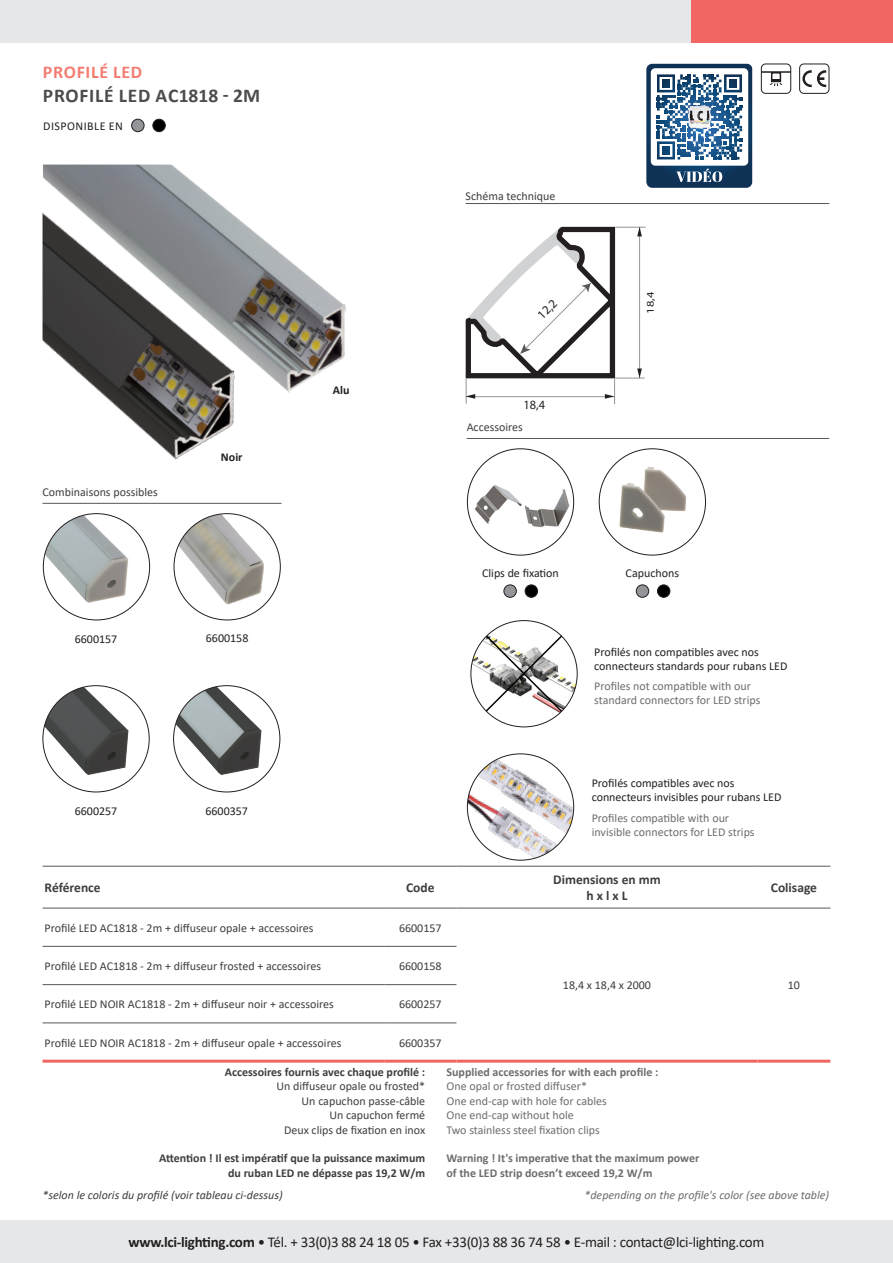
<style>
.page{position:relative;width:893px;height:1263px;background:#fff}
.page>*{position:absolute;margin:0;border:0;box-sizing:border-box;transform-origin:0 0}
.Titre_produit{font:700 19.5px "Calibri";letter-spacing:.035em;color:#4b4c4d}
.Titre_produit-2{font:700 18px "Calibri";letter-spacing:.04em;color:#f37d73}
.t1{font:15px "Calibri";letter-spacing:-.02em;color:#231f20}
.Titre_tableau-infos{font:700 13.5px "Calibri";color:#3e3e3f}
.Titre_tableau-refere{font:700 13.5px "Calibri";letter-spacing:-.005em;color:#3e3e3f}
.t2{font:12.6px "Myriad Pro";color:#231f20}
.Texte_tableau{font:12px "Calibri";color:#3e3e3f}
.texte_courant_anglai{font:12px/14.4px "Calibri";color:#6c6d70}
.texte_courant_frança{font:12px/14.4px "Calibri";color:#231f20}
.texte_courant_anglai-2{font:700 12px/14.4px "Calibri";color:#6c6d70}
.texte_courant_frança-2{font:700 12px "Calibri";color:#3e3e3f}
.texte_courant_frança-3{font:12px "Calibri";color:#3e3e3f}
.texte_courant_frança-4{font:italic 12px "Calibri";color:#3e3e3f}
.texte_courant_anglai-3{font:italic 12px "Calibri";color:#6c6d70}
.texte_courant_frança-5{font:12px "Calibri";letter-spacing:.04em;color:#231f20}
.texte_courant_frança-6{font:700 12px "Calibri";color:#231f20}
.t3{font:10.35px "Myriad Pro";color:#231f20;scale:1.2 1}
.s1{font-weight:700}
</style>
<div class="page">
<div style="left:0;top:1220px;width:893px;height:43px;background:#e6e7e9"></div>
<div style="left:0;top:0;width:893px;height:43px;background:#e6e7e9"></div>
<div style="left:691px;top:0;width:202px;height:43px;background:#f16662"></div>
<svg style="left:43px;top:907px;width:787px;height:153px"></svg>
<hr style="left:43px;top:866px;width:341px;height:1px;background:#57585a">
<hr style="left:384px;top:866px;width:72px;height:1px;background:#57585a">
<hr style="left:456px;top:866px;width:301px;height:1px;background:#57585a">
<hr style="left:757px;top:866px;width:73px;height:1px;background:#57585a">
<hr style="left:43px;top:908px;width:341px;height:1px;background:#57585a">
<hr style="left:384px;top:908px;width:72px;height:1px;background:#57585a">
<hr style="left:456px;top:908px;width:301px;height:1px;background:#57585a">
<hr style="left:757px;top:908px;width:73px;height:1px;background:#57585a">
<hr style="left:43px;top:946px;width:341px;height:1px;background:#57585a">
<hr style="left:384px;top:946px;width:72px;height:1px;background:#57585a">
<hr style="left:43px;top:984px;width:341px;height:1px;background:#57585a">
<hr style="left:384px;top:984px;width:72px;height:1px;background:#57585a">
<hr style="left:43px;top:1022px;width:341px;height:1px;background:#57585a">
<hr style="left:384px;top:1022px;width:72px;height:1px;background:#57585a">
<hr style="left:456px;top:1060px;width:301px;height:3px;background:#f16662">
<hr style="left:757px;top:1060px;width:73px;height:3px;background:#f16662">
<hr style="left:43px;top:1060px;width:341px;height:3px;background:#f16662">
<hr style="left:384px;top:1060px;width:72px;height:3px;background:#f16662">
<hr style="left:466px;top:203px;width:363px;height:1px;background:#57585a">
<img style="left:43px;top:686px;width:90px;height:94px">
<img style="left:43px;top:514px;width:91px;height:94px">
<img style="left:471px;top:456px;width:99px;height:99px">
<img style="left:599px;top:449px;width:106px;height:98px">
<img style="left:43px;top:165px;width:303px;height:228px">
<div style="left:132px;top:119px;width:12px;height:13px;background:#939598;border-radius:50%"></div>
<div style="left:131px;top:119px;width:13px;height:13px;border:1px solid #231f20;border-radius:50%"></div>
<div style="left:153px;top:119px;width:12px;height:13px;background:#000001;border-radius:50%"></div>
<div style="left:153px;top:119px;width:12px;height:13px;border:1px solid #231f20;border-radius:50%"></div>
<img style="left:43px;top:212px;width:204px;height:248px">
<div style="left:504px;top:585px;width:12px;height:12px;background:#939598;border:1px solid #231f20;border-radius:50%"></div>
<div style="left:525px;top:585px;width:13px;height:12px;background:#000001;border-radius:50%"></div>
<div style="left:525px;top:585px;width:13px;height:12px;border:1px solid #231f20;border-radius:50%"></div>
<div style="left:636px;top:585px;width:13px;height:12px;background:#939598;border:1px solid #231f20;border-radius:50%"></div>
<div style="left:657px;top:585px;width:13px;height:12px;background:#000001;border-radius:50%"></div>
<div style="left:657px;top:585px;width:13px;height:12px;border:1px solid #231f20;border-radius:50%"></div>
<hr style="left:43px;top:503px;width:238px;height:1px;background:#57585a">
<hr style="left:467px;top:438px;width:362px;height:1px;background:#57585a">
<img style="left:174px;top:514px;width:95px;height:96px">
<img style="left:174px;top:686px;width:92px;height:94px">
<img style="left:471px;top:621px;width:106px;height:106px;border-radius:53px">
<svg style="left:484px;top:634px;width:80px;height:79px"></svg>
<hr style="left:615px;top:378px;width:30px;height:1px;background:#939598">
<hr style="left:615px;top:227px;width:31px;height:1px;background:#939598">
<hr style="left:639px;top:227px;width:1px;height:151px;background:#939598">
<svg style="left:637px;top:227px;width:5px;height:9px"></svg>
<svg style="left:637px;top:368px;width:5px;height:10px"></svg>
<svg style="left:465px;top:226px;width:154px;height:178px"></svg>
<img style="left:467px;top:754px;width:107px;height:106px;border-radius:53px">
<div style="left:799px;top:64px;width:30px;height:30px;border:1px solid #231f20;border-radius:4px"></div>
<svg style="left:802px;top:70px;width:24px;height:17px"></svg>
<div style="left:761px;top:64px;width:30px;height:30px;border:1px solid #231f20;border-radius:4px"></div>
<hr style="left:761px;top:71px;width:30px;height:2px;background:#231f20">
<div style="left:771px;top:72px;width:10px;height:10px;border:2px solid #231f20"></div>
<svg style="left:770px;top:79px;width:12px;height:7px"></svg>
<svg style="left:646px;top:64px;width:107px;height:124px"></svg>
<p class="Titre_produit-2" style="left:43px;top:60px;width:101px">PROFILÉ LED</p>
<p class="Titre_produit" style="left:43px;top:82px;width:219px">PROFILÉ LED AC1818 - 2M</p>
<p class="texte_courant_frança-5" style="left:43px;top:118px;width:81px">DISPONIBLE EN</p>
<p class="Texte_tableau" style="left:466px;top:188px;width:91px">Schéma technique</p>
<p class="Texte_tableau" style="left:43px;top:483px;width:117px">Combinaisons possibles</p>
<p class="texte_courant_frança-6" style="left:221px;top:449px;width:23px">Noir</p>
<p class="texte_courant_frança" style="left:75px;top:631px;width:44px">6600157</p>
<p class="texte_courant_frança" style="left:206px;top:631px;width:44px">6600158</p>
<p class="texte_courant_frança-6" style="left:333px;top:382px;width:18px">Alu</p>
<p class="t2" style="left:534px;top:311px;width:24px;rotate:-45deg">12,2</p>
<p class="t2" style="left:523px;top:397px;width:23px">18,4</p>
<p class="Texte_tableau" style="left:467px;top:418px;width:58px">Accessoires</p>
<p class="t3" style="left:644px;top:313px;width:20px;rotate:-90deg">18,4</p>
<p class="texte_courant_frança" style="left:482px;top:566px;width:78px">Clips de fixation</p>
<p class="texte_courant_frança" style="left:626px;top:566px;width:55px">Capuchons</p>
<p class="texte_courant_frança" style="left:594px;top:644px;width:195px">Profilés non compatibles avec nos connecteurs standards pour rubans LED</p>
<p class="texte_courant_anglai" style="left:594px;top:678px;width:158px">Profiles not compatible with our</p>
<p class="texte_courant_anglai" style="left:594px;top:692px;width:168px">standard connectors for LED strips</p>
<p class="texte_courant_frança" style="left:75px;top:803px;width:44px">6600257</p>
<p class="texte_courant_frança" style="left:205px;top:803px;width:44px">6600357</p>
<p class="Titre_tableau-refere" style="left:45px;top:878px;width:58px">Référence</p>
<p class="Titre_tableau-infos" style="left:406px;top:878px;width:30px">Code</p>
<p class="Texte_tableau" style="left:45px;top:919px;width:270px">Profilé LED AC1818 - 2m + diffuseur opale + accessoires</p>
<p class="Texte_tableau" style="left:399px;top:919px;width:44px">6600157</p>
<p class="Texte_tableau" style="left:45px;top:958px;width:278px">Profilé LED AC1818 - 2m + diffuseur frosted + accessoires</p>
<p class="Texte_tableau" style="left:399px;top:958px;width:44px">6600158</p>
<p class="Texte_tableau" style="left:45px;top:996px;width:291px">Profilé LED NOIR AC1818 - 2m + diffuseur noir + accessoires</p>
<p class="Texte_tableau" style="left:399px;top:996px;width:44px">6600257</p>
<p class="Texte_tableau" style="left:45px;top:1034px;width:298px">Profilé LED NOIR AC1818 - 2m + diffuseur opale + accessoires</p>
<p class="Texte_tableau" style="left:399px;top:1034px;width:44px">6600357</p>
<p class="texte_courant_frança" style="left:592px;top:775px;width:191px">Profilés compatibles avec nos connecteurs invisibles pour rubans LED</p>
<p class="texte_courant_anglai" style="left:592px;top:810px;width:139px">Profiles compatible with our</p>
<p class="texte_courant_anglai" style="left:592px;top:825px;width:164px">invisible connectors for LED strips</p>
<p class="Titre_tableau-infos" style="left:553px;top:870px;width:109px">Dimensions en mm</p>
<p class="Titre_tableau-infos" style="left:587px;top:886px;width:42px">h x l x L</p>
<p class="Titre_tableau-infos" style="left:771px;top:878px;width:48px">Colisage</p>
<p class="Texte_tableau" style="left:563px;top:977px;width:90px">18,4 x 18,4 x 2000</p>
<p class="Texte_tableau" style="left:788px;top:977px;width:14px">10</p>
<p class="texte_courant_frança-2" style="left:225px;top:1063px;width:202px">Accessoires fournis avec chaque profilé :</p>
<p class="texte_courant_frança-3" style="left:276px;top:1078px;width:150px">Un diffuseur opale ou frosted*</p>
<p class="texte_courant_frança-3" style="left:302px;top:1092px;width:125px">Un capuchon passe-câble</p>
<p class="texte_courant_frança-3" style="left:329px;top:1107px;width:97px">Un capuchon fermé</p>
<p class="texte_courant_frança-3" style="left:284px;top:1121px;width:143px">Deux clips de fixation en inox</p>
<p class="texte_courant_frança-2" style="left:159px;top:1150px;width:267px">Attention ! Il est impératif que la puissance maximum</p>
<p class="texte_courant_frança-2" style="left:228px;top:1164px;width:199px">du ruban LED ne dépasse pas 19,2 W/m</p>
<p class="texte_courant_anglai-2" style="left:446px;top:1064px;width:213px">Supplied accessories for with each profile :</p>
<p class="texte_courant_anglai" style="left:446px;top:1079px;width:142px">One opal or frosted diffuser*</p>
<p class="texte_courant_anglai" style="left:446px;top:1093px;width:162px">One end-cap with hole for cables<br>One end-cap without hole</p>
<p class="texte_courant_anglai" style="left:446px;top:1122px;width:155px">Two stainless steel fixation clips</p>
<p class="texte_courant_anglai-2" style="left:446px;top:1151px;width:254px">Warning ! It's imperative that the maximum power of the LED strip doesn’t exceed 19,2 W/m</p>
<p class="texte_courant_frança-4" style="left:43px;top:1186px;width:242px">*selon le coloris du profilé (voir tableau ci-dessus)</p>
<p class="texte_courant_anglai-3" style="left:584px;top:1186px;width:246px">*depending on the profile's color (see above table)</p>
<p class="t1" style="left:128px;top:1232px;width:638px"><span class="s1">www.lci-lighting.com</span> • Tél. + 33(0)3 88 24 18 05 • Fax +33(0)3 88 36 74 58 • E-mail : contact@lci-lighting.com</p>
</div>
